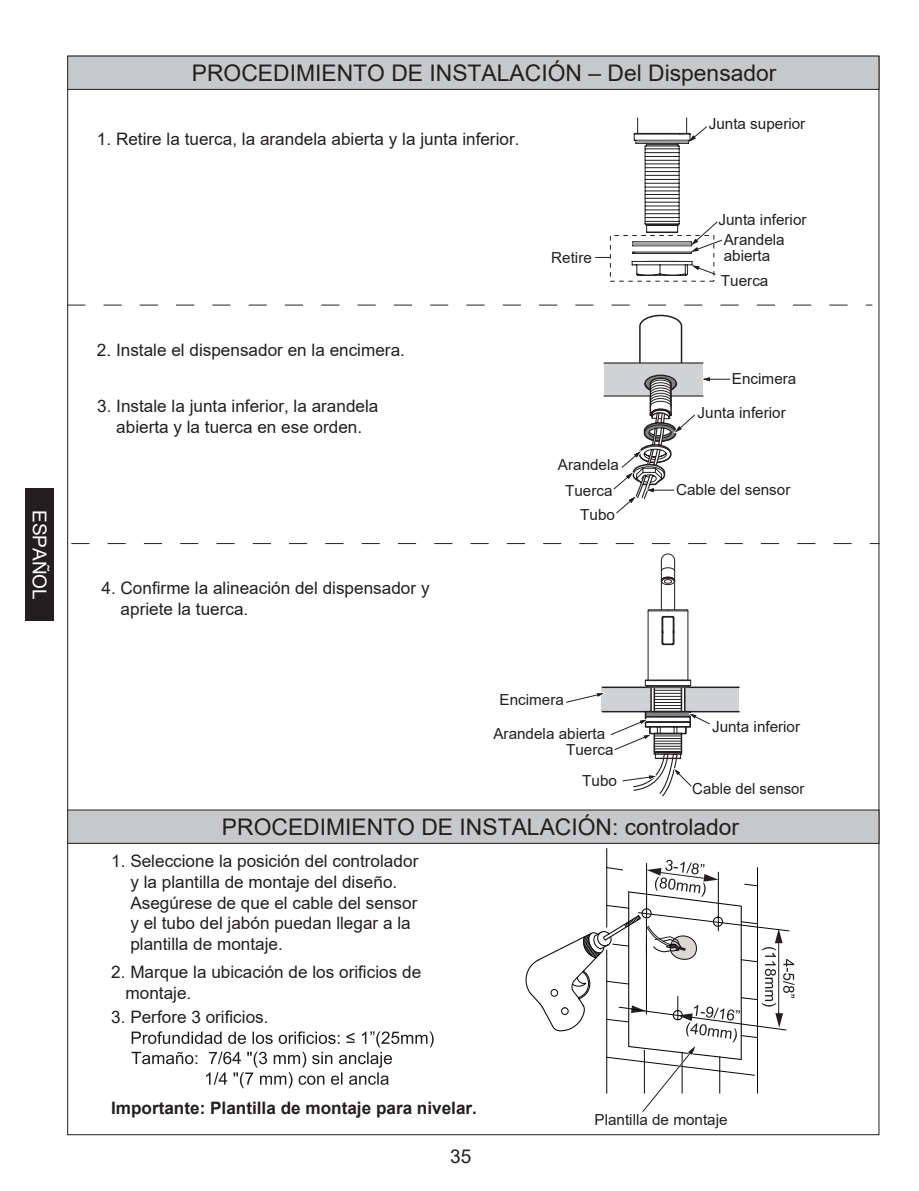
<style>
.page{position:relative;width:919px;height:1191px;background:#fff}
.page>*{position:absolute;margin:0;border:0;box-sizing:border-box;transform-origin:0 0}
.t1{font:22.8px "Arial";color:#231f20}
.t2{font:19.05px "Arial";color:#fff}
.t3{font:19.05px "Arial";color:#231f20}
.t4{font:17.1px/20.5px "Arial";color:#231f20}
.t5{font:700 17.1px "Arial";color:#231f20}
.t6{font:15.3px/15.3px "Arial";color:#231f20}
</style>
<div class="page">
<div style="left:26px;top:488px;width:28px;height:133px;background:#231f20"></div>
<svg style="left:71px;top:543px;width:808px;height:1px"></svg>
<svg style="left:67px;top:305px;width:805px;height:1px"></svg>
<div style="left:68px;top:56px;width:810px;height:33px;background:#c7c8ca"></div>
<div style="left:67px;top:56px;width:812px;height:34px;border:1px solid #231f20"></div>
<div style="left:68px;top:810px;width:810px;height:33px;background:#c7c8ca"></div>
<svg style="left:631px;top:117px;width:91px;height:159px"></svg>
<hr style="left:636px;top:141px;width:51px;height:2px;background:#a0a2a5">
<hr style="left:633px;top:242px;width:57px;height:3px;background:#a0a2a5">
<div style="left:684px;top:687px;width:54px;height:25px;background:#d1d2d4"></div>
<hr style="left:690px;top:711px;width:49px;height:1px;background:#231f20">
<hr style="left:602px;top:686px;width:137px;height:2px;background:#231f20">
<hr style="left:647px;top:611px;width:1px;height:69px;background:#231f20">
<hr style="left:687px;top:611px;width:1px;height:69px;background:#231f20">
<svg style="left:647px;top:553px;width:41px;height:92px"></svg>
<svg style="left:566px;top:679px;width:145px;height:118px"></svg>
<svg style="left:595px;top:257px;width:15px;height:1px"></svg>
<svg style="left:603px;top:314px;width:127px;height:200px"></svg>
<svg style="left:131px;top:1031px;width:302px;height:57px"></svg>
<hr style="left:606px;top:848px;width:1px;height:79px;background:#050504">
<svg style="left:525px;top:859px;width:269px;height:253px"></svg>
<p class="t2" style="left:53px;top:510px;width:91px;rotate:90deg">ESPAÑOL</p>
<h1 class="t1" style="left:192px;top:58px;width:586px">PROCEDIMIENTO DE INSTALACIÓN – Del Dispensador</h1>
<p class="t4" style="left:97px;top:129px;width:424px">1. Retire la tuerca, la arandela abierta y la junta inferior.</p>
<p class="t4" style="left:97px;top:340px;width:309px">2. Instale el dispensador en la encimera.</p>
<p class="t4" style="left:97px;top:396px;width:283px;text-align:center">3. Instale la junta inferior, la arandela abierta y la tuerca en ese orden.</p>
<p class="t4" style="left:121px;top:578px;width:310px;text-indent:-19px">4. Confirme la alineación del dispensador y apriete la tuerca.</p>
<p class="t6" style="left:551px;top:250px;width:42px">Retire</p>
<p class="t6" style="left:558px;top:452px;width:62px;line-height:25.3px;text-align:center">Arandela<br>Tuerca</p>
<p class="t6" style="left:580px;top:506px;width:36px">Tubo</p>
<p class="t6" style="left:499px;top:692px;width:66px">Encimera</p>
<p class="t6" style="left:493px;top:726px;width:113px">Arandela abierta</p>
<p class="t6" style="left:566px;top:742px;width:49px">Tuerca</p>
<p class="t6" style="left:582px;top:773px;width:36px">Tubo</p>
<p class="t6" style="left:708px;top:116px;width:98px">Junta superior</p>
<p class="t6" style="left:718px;top:212px;width:90px">Junta inferior</p>
<p class="t6" style="left:723px;top:232px;width:62px">Arandela abierta</p>
<p class="t6" style="left:721px;top:273px;width:49px">Tuerca</p>
<p class="t6" style="left:732px;top:371px;width:66px">Encimera</p>
<p class="t6" style="left:697px;top:405px;width:90px">Junta inferior</p>
<p class="t6" style="left:676px;top:482px;width:116px">Cable del sensor</p>
<p class="t6" style="left:712px;top:719px;width:90px">Junta inferior</p>
<p class="t6" style="left:692px;top:781px;width:114px">Cable del sensor</p>
<h1 class="t1" style="left:222px;top:811px;width:519px">PROCEDIMIENTO DE INSTALACIÓN: controlador</h1>
<p class="t4" style="left:130px;top:851px;width:289px;text-indent:-19px">1. Seleccione la posición del controlador y la plantilla de montaje del diseño.<br>Asegúrese de que el cable del sensor y el tubo del jabón puedan llegar a la plantilla de montaje.</p>
<p class="t4" style="left:125px;top:962px;width:297px;text-indent:-14px">2. Marque la ubicación de los orificios de montaje.</p>
<p class="t4" style="left:111px;top:1006px;width:159px">3. Perfore 3 orificios.</p>
<p class="t5" style="left:111px;top:1095px;width:367px">Importante: Plantilla de montaje para nivelar.</p>
<p class="t3" style="left:450px;top:1142px;width:23px">35</p>
<p class="t6" style="left:594px;top:1111px;width:134px">Plantilla de montaje</p>
</div>
